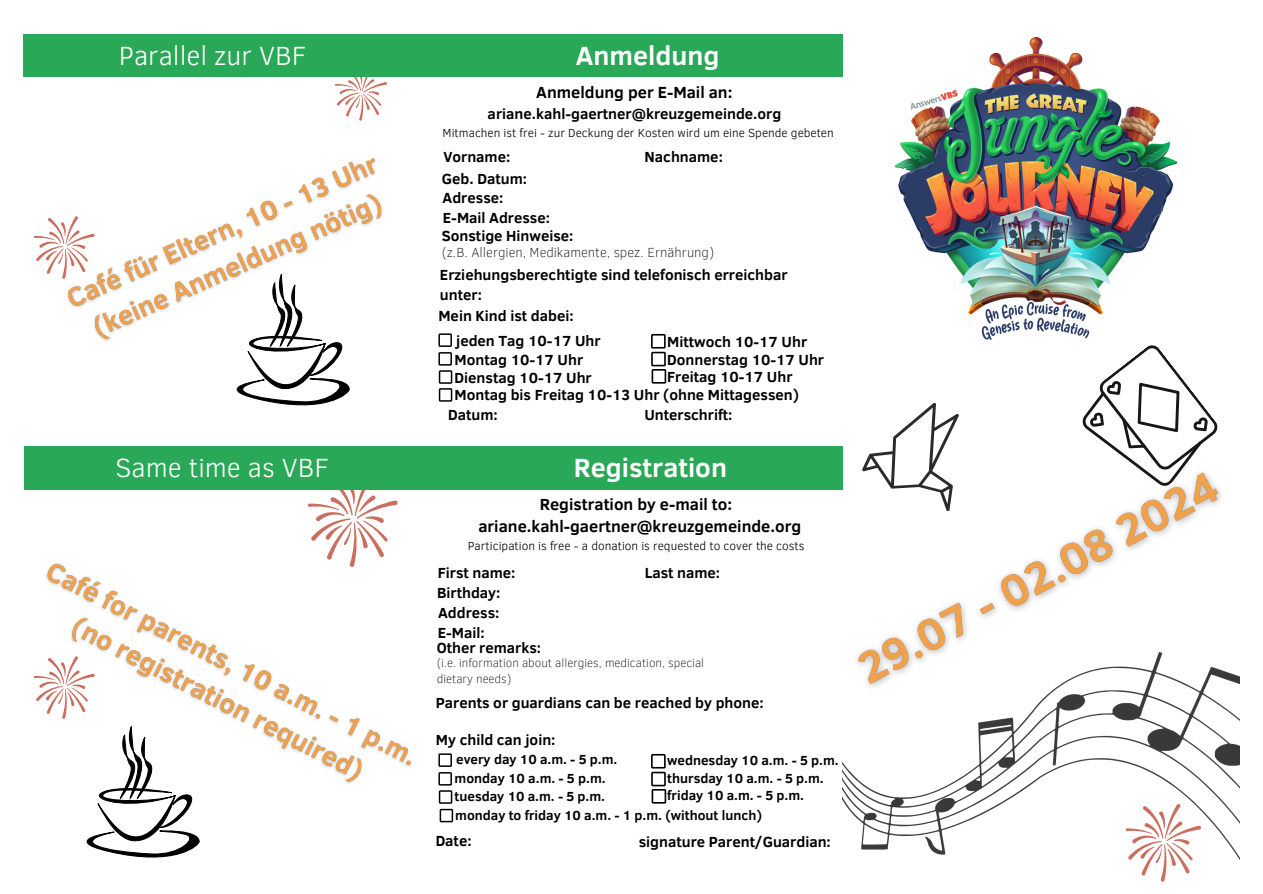
<style>
.page{position:relative;width:1263px;height:894px;background:#fff}
.page>*{position:absolute;margin:0;border:0;box-sizing:border-box;transform-origin:0 0}
.t1{font:300 27px "Clear Sans";color:#fff}
.t2{font:700 27px "Clear Sans";color:#fff}
.t3{font:700 16.5px/22.5px "Clear Sans";color:#000;text-align:center}
.t4{font:700 15px/20.2px "Clear Sans";color:#000}
.t5{font:700 13.5px "Clear Sans";color:#000}
.t6{font:100 13.5px "Clear Sans";color:#000}
.t7{font:300 12px "Clear Sans";color:#000}
.t8{font:100 12px "Clear Sans";color:#000}
</style>
<div class="page">
<img style="left:842px;top:676px;width:398px;height:184px">
<svg style="left:892px;top:403px;width:67px;height:45px"></svg>
<svg style="left:1082px;top:356px;width:136px;height:92px"></svg>
<svg style="left:1125px;top:802px;width:77px;height:79px"></svg>
<img style="left:837px;top:448px;width:402px;height:254px">
<div style="left:426px;top:34px;width:416px;height:43px;background:#29a857"></div>
<div style="left:426px;top:446px;width:416px;height:43px;background:#29a857"></div>
<svg style="left:34px;top:218px;width:21px;height:56px"></svg>
<svg style="left:335px;top:77px;width:52px;height:44px"></svg>
<svg style="left:307px;top:489px;width:91px;height:60px"></svg>
<div style="left:23px;top:34px;width:406px;height:43px;background:#29a857"></div>
<div style="left:24px;top:446px;width:418px;height:43px;background:#29a857"></div>
<svg style="left:236px;top:355px;width:114px;height:51px"></svg>
<svg style="left:86px;top:813px;width:114px;height:45px"></svg>
<img style="left:894px;top:36px;width:284px;height:320px">
<img style="left:55px;top:158px;width:328px;height:197px">
<img style="left:34px;top:549px;width:378px;height:264px">
<svg style="left:651px;top:334px;width:15px;height:49px"></svg>
<svg style="left:438px;top:333px;width:14px;height:68px"></svg>
<svg style="left:651px;top:753px;width:15px;height:50px"></svg>
<svg style="left:438px;top:753px;width:15px;height:69px"></svg>
<p class="t1" style="left:119px;top:36px;width:189px">Parallel zur VBF</p>
<h4 class="t1" style="left:115px;top:447px;width:215px">Same time as VBF</h4>
<p class="t2" style="left:576px;top:36px;width:145px">Anmeldung</p>
<h4 class="t3" style="left:536px;top:80px;width:198px">Anmeldung per E-Mail an:</h4>
<h4 class="t4" style="left:488px;top:103px;width:295px">ariane.kahl-gaertner@kreuzgemeinde.org</h4>
<p class="t4" style="left:645px;top:146px;width:80px">Nachname:</p>
<h4 class="t7" style="left:443px;top:124px;width:393px">Mitmachen ist frei - zur Deckung der Kosten wird um eine Spende gebeten</h4>
<p class="t4" style="left:443px;top:146px;width:68px">Vorname:</p>
<p class="t4" style="left:442px;top:167px;width:87px">Geb. Datum:</p>
<h4 class="t4" style="left:443px;top:187px;width:62px">Adresse:</h4>
<h4 class="t4" style="left:443px;top:207px;width:109px">E-Mail Adresse:</h4>
<p class="t4" style="left:442px;top:225px;width:133px">Sonstige Hinweise:</p>
<h3 class="t6" style="left:442px;top:243px;width:274px">(z.B. Allergien, Medikamente, spez. Ernährung)</h3>
<h2 class="t4" style="left:440px;top:263px;width:349px">Erziehungsberechtigte sind telefonisch erreichbar unter:</h2>
<p class="t4" style="left:438px;top:304px;width:137px">Mein Kind ist dabei:</p>
<p class="t4" style="left:456px;top:330px;width:146px">jeden Tag 10-17 Uhr</p>
<p class="t4" style="left:455px;top:349px;width:130px">Montag 10-17 Uhr</p>
<h4 class="t4" style="left:667px;top:330px;width:141px">Mittwoch 10-17 Uhr</h4>
<h2 class="t4" style="left:667px;top:348px;width:158px">Donnerstag 10-17 Uhr</h2>
<h3 class="t4" style="left:667px;top:365px;width:127px">Freitag 10-17 Uhr</h3>
<p class="t4" style="left:455px;top:384px;width:346px">Montag bis Freitag 10-13 Uhr (ohne Mittagessen)</p>
<h4 class="t4" style="left:455px;top:366px;width:139px">Dienstag 10-17 Uhr</h4>
<h4 class="t4" style="left:448px;top:404px;width:51px">Datum:</h4>
<p class="t4" style="left:644px;top:404px;width:90px">Unterschrift:</p>
<p class="t2" style="left:574px;top:447px;width:155px">Registration</p>
<p class="t3" style="left:478px;top:491px;width:324px">Registration by e-mail to: ariane.kahl-gaertner@kreuzgemeinde.org</p>
<h4 class="t4" style="left:645px;top:561px;width:77px">Last name:</h4>
<h4 class="t7" style="left:468px;top:537px;width:338px">Participation is free - a donation is requested to cover the costs</h4>
<h4 class="t4" style="left:438px;top:561px;width:79px">First name:</h4>
<h4 class="t4" style="left:437px;top:582px;width:65px">Birthday:</h4>
<h4 class="t4" style="left:438px;top:601px;width:63px">Address:</h4>
<h6 class="t4" style="left:438px;top:621px;width:49px">E-Mail:</h6>
<p class="t4" style="left:437px;top:637px;width:106px">Other remarks:</p>
<h4 class="t8" style="left:437px;top:654px;width:269px">(i.e. information about allergies, medication, special</h4>
<h4 class="t8" style="left:437px;top:670px;width:76px">dietary needs)</h4>
<h4 class="t4" style="left:436px;top:691px;width:329px">Parents or guardians can be reached by phone:</h4>
<p class="t4" style="left:436px;top:728px;width:121px">My child can join:</p>
<h4 class="t5" style="left:456px;top:749px;width:163px">every day 10 a.m. - 5 p.m.</h4>
<p class="t5" style="left:455px;top:768px;width:153px">monday 10 a.m. - 5 p.m.</p>
<p class="t5" style="left:667px;top:749px;width:173px">wednesday 10 a.m. - 5 p.m.</p>
<h4 class="t5" style="left:667px;top:768px;width:158px">thursday 10 a.m. - 5 p.m.</h4>
<h4 class="t5" style="left:667px;top:784px;width:138px">friday 10 a.m. - 5 p.m.</h4>
<h4 class="t5" style="left:455px;top:805px;width:308px">monday to friday 10 a.m. - 1 p.m. (without lunch)</h4>
<h4 class="t5" style="left:455px;top:786px;width:152px">tuesday 10 a.m. - 5 p.m.</h4>
<h4 class="t4" style="left:436px;top:829px;width:38px">Date:</h4>
<h4 class="t4" style="left:639px;top:830px;width:194px">signature Parent/Guardian:</h4>
</div>
